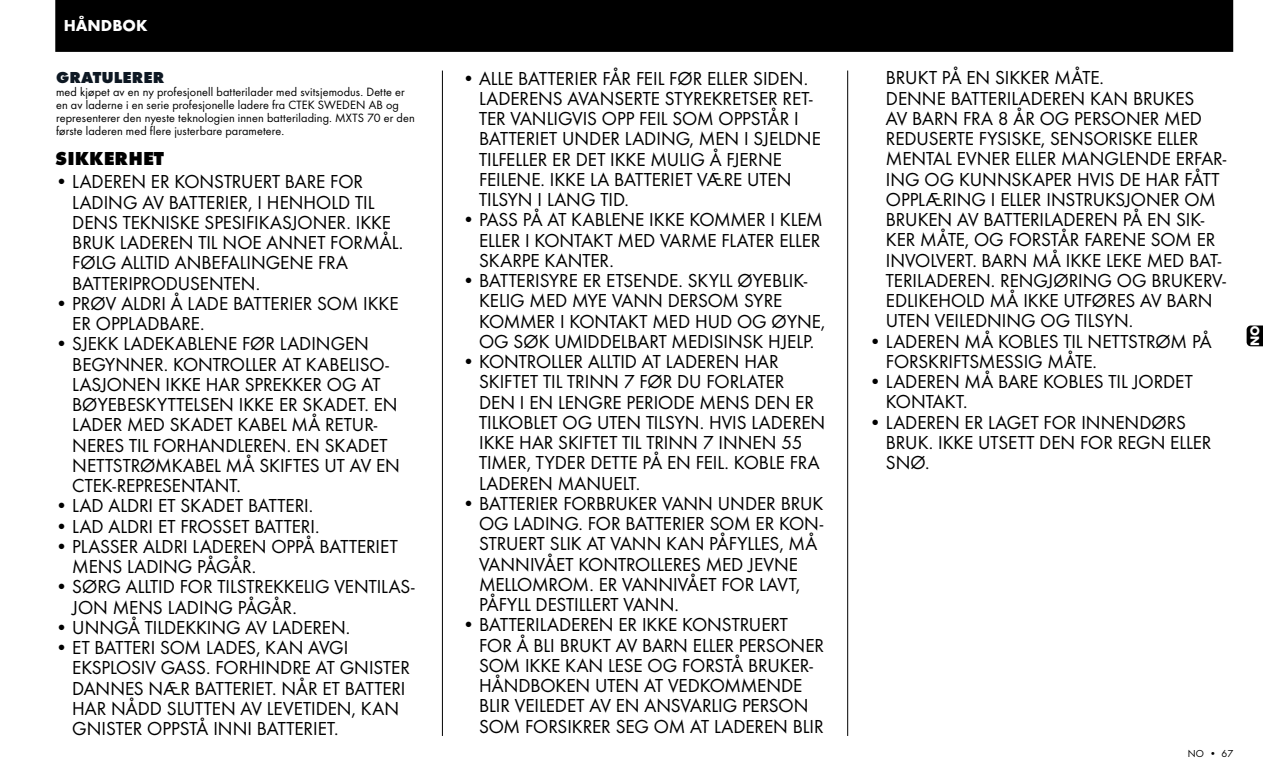
<style>
.page{position:relative;width:1263px;height:770px;background:#fff}
.page>*{position:absolute;margin:0;border:0;box-sizing:border-box;transform-origin:0 0}
.t1{font:19.5px/20.2px "Futura Boo";color:#000}
.t2{font:700 expanded 19.5px "Futura";color:#000}
.t3{font:700 expanded 16.5px "Futura";color:#0e1823}
.t4{font:700 16.5px "Futura";color:#fff}
.t5{font:700 12.75px "Futura";color:#fff}
.t6{font:12.45px/13px "Futura Boo";letter-spacing:.015em;color:#000}
.t7{font:10.5px "Futura Boo";color:#000}
</style>
<div class="page">
<svg style="left:1246px;top:325px;width:17px;height:21px"></svg>
<div style="left:55px;top:0;width:1178px;height:52px;background:#000"></div>
<hr style="left:442px;top:71px;width:1px;height:665px;background:#000">
<hr style="left:847px;top:71px;width:1px;height:665px;background:#000">
<p class="t4" style="left:64px;top:16px;width:85px">HÅNDBOK</p>
<p class="t3" style="left:56px;top:67px;width:110px">GRATULERER</p>
<p class="t6" style="left:56px;top:85px;width:360px">med kjøpet av en ny profesjonell batterilader med svitsjemodus. Dette er en av laderne i en serie profesjonelle ladere fra CTEK SWEDEN AB og representerer den nyeste teknologien innen batterilading. MXTS 70 er den første laderen med flere justerbare parametere.</p>
<p class="t2" style="left:55px;top:147px;width:110px">SIKKERHET</p>
<p class="t1" style="left:72px;top:172px;width:333px;text-indent:-17px">• LADEREN ER KONSTRUERT BARE FOR<br>LADING AV BATTERIER, I HENHOLD TIL<br>DENS TEKNISKE SPESIFIKASJONER. IKKE<br>BRUK LADEREN TIL NOE ANNET FORMÅL.<br>FØLG ALLTID ANBEFALINGENE FRA<br>BATTERIPRODUSENTEN.</p>
<p class="t1" style="left:72px;top:293px;width:328px;text-indent:-17px">• PRØV ALDRI Å LADE BATTERIER SOM IKKE<br>ER OPPLADBARE.</p>
<p class="t1" style="left:72px;top:333px;width:329px;text-indent:-17px">• SJEKK LADEKABLENE FØR LADINGEN<br>BEGYNNER. KONTROLLER AT KABELISO-<br>LASJONEN IKKE HAR SPREKKER OG AT<br>BØYEBESKYTTELSEN IKKE ER SKADET. EN<br>LADER MED SKADET KABEL MÅ RETUR-<br>NERES TIL FORHANDLEREN. EN SKADET<br>NETTSTRØMKABEL MÅ SKIFTES UT AV EN<br>CTEK-REPRESENTANT.</p>
<p class="t1" style="left:55px;top:495px;width:259px">• LAD ALDRI ET SKADET BATTERI.</p>
<p class="t1" style="left:55px;top:516px;width:266px">• LAD ALDRI ET FROSSET BATTERI.</p>
<p class="t1" style="left:72px;top:536px;width:327px;text-indent:-17px">• PLASSER ALDRI LADEREN OPPÅ BATTERIET<br>MENS LADING PÅGÅR.</p>
<p class="t1" style="left:72px;top:576px;width:344px;text-indent:-17px">• SØRG ALLTID FOR TILSTREKKELIG VENTILAS-<br>JON MENS LADING PÅGÅR.</p>
<p class="t1" style="left:55px;top:617px;width:297px">• UNNGÅ TILDEKKING AV LADEREN.</p>
<p class="t1" style="left:72px;top:637px;width:339px;text-indent:-17px">• ET BATTERI SOM LADES, KAN AVGI EKSPLOSIV GASS. FORHINDRE AT GNISTER DANNES NÆR BATTERIET. NÅR ET BATTERI HAR NÅDD SLUTTEN AV LEVETIDEN, KAN GNISTER OPPSTÅ INNI BATTERIET.</p>
<p class="t1" style="left:479px;top:68px;width:343px;text-indent:-17px">• ALLE BATTERIER FÅR FEIL FØR ELLER SIDEN.<br>LADERENS AVANSERTE STYREKRETSER RET-TER VANLIGVIS OPP FEIL SOM OPPSTÅR I BATTERIET UNDER LADING, MEN I SJELDNE TILFELLER ER DET IKKE MULIG Å FJERNE FEILENE. IKKE LA BATTERIET VÆRE UTEN TILSYN I LANG TID.</p>
<p class="t1" style="left:479px;top:209px;width:345px;text-indent:-17px">• PASS PÅ AT KABLENE IKKE KOMMER I KLEM<br>ELLER I KONTAKT MED VARME FLATER ELLER<br>SKARPE KANTER.</p>
<p class="t1" style="left:479px;top:270px;width:348px;text-indent:-17px">• BATTERISYRE ER ETSENDE. SKYLL ØYEBLIK-KELIG MED MYE VANN DERSOM SYRE KOMMER I KONTAKT MED HUD OG ØYNE, OG SØK UMIDDELBART MEDISINSK HJELP.</p>
<p class="t1" style="left:479px;top:351px;width:348px;text-indent:-17px">• KONTROLLER ALLTID AT LADEREN HAR SKIFTET TIL TRINN 7 FØR DU FORLATER<br>DEN I EN LENGRE PERIODE MENS DEN ER TILKOBLET OG UTEN TILSYN. HVIS LADEREN IKKE HAR SKIFTET TIL TRINN 7 INNEN 55<br>TIMER, TYDER DETTE PÅ EN FEIL. KOBLE FRA LADEREN MANUELT.</p>
<p class="t1" style="left:479px;top:493px;width:346px;text-indent:-17px">• BATTERIER FORBRUKER VANN UNDER BRUK OG LADING. FOR BATTERIER SOM ER KON-STRUERT SLIK AT VANN KAN PÅFYLLES, MÅ VANNIVÅET KONTROLLERES MED JEVNE MELLOMROM. ER VANNIVÅET FOR LAVT, PÅFYLL DESTILLERT VANN.</p>
<p class="t1" style="left:479px;top:614px;width:346px;text-indent:-17px">• BATTERILADEREN ER IKKE KONSTRUERT FOR Å BLI BRUKT AV BARN ELLER PERSONER SOM IKKE KAN LESE OG FORSTÅ BRUKER-HÅNDBOKEN UTEN AT VEDKOMMENDE BLIR VEILEDET AV EN ANSVARLIG PERSON SOM FORSIKRER SEG OM AT LADEREN BLIR</p>
<p class="t1" style="left:886px;top:68px;width:342px">BRUKT PÅ EN SIKKER MÅTE.<br>DENNE BATTERILADEREN KAN BRUKES<br>AV BARN FRA 8 ÅR OG PERSONER MED REDUSERTE FYSISKE, SENSORISKE ELLER MENTAL EVNER ELLER MANGLENDE ERFAR-ING OG KUNNSKAPER HVIS DE HAR FÅTT OPPLÆRING I ELLER INSTRUKSJONER OM BRUKEN AV BATTERILADEREN PÅ EN SIK-KER MÅTE, OG FORSTÅR FARENE SOM ER INVOLVERT. BARN MÅ IKKE LEKE MED BAT-TERILADEREN. RENGJØRING OG BRUKERV-EDLIKEHOLD MÅ IKKE UTFØRES AV BARN UTEN VEILEDNING OG TILSYN.</p>
<p class="t1" style="left:886px;top:331px;width:327px;text-indent:-17px">• LADEREN MÅ KOBLES TIL NETTSTRØM PÅ<br>FORSKRIFTSMESSIG MÅTE.</p>
<p class="t1" style="left:886px;top:371px;width:308px;text-indent:-17px">• LADEREN MÅ BARE KOBLES TIL JORDET<br>KONTAKT.</p>
<p class="t1" style="left:886px;top:412px;width:327px;text-indent:-17px">• LADEREN ER LAGET FOR INNENDØRS<br>BRUK. IKKE UTSETT DEN FOR REGN ELLER<br>SNØ.</p>
<p class="t5" style="left:1247px;top:346px;width:22px;rotate:-90deg">NO</p>
<p class="t7" style="left:1188px;top:747px;width:47px">NO • 67</p>
</div>
